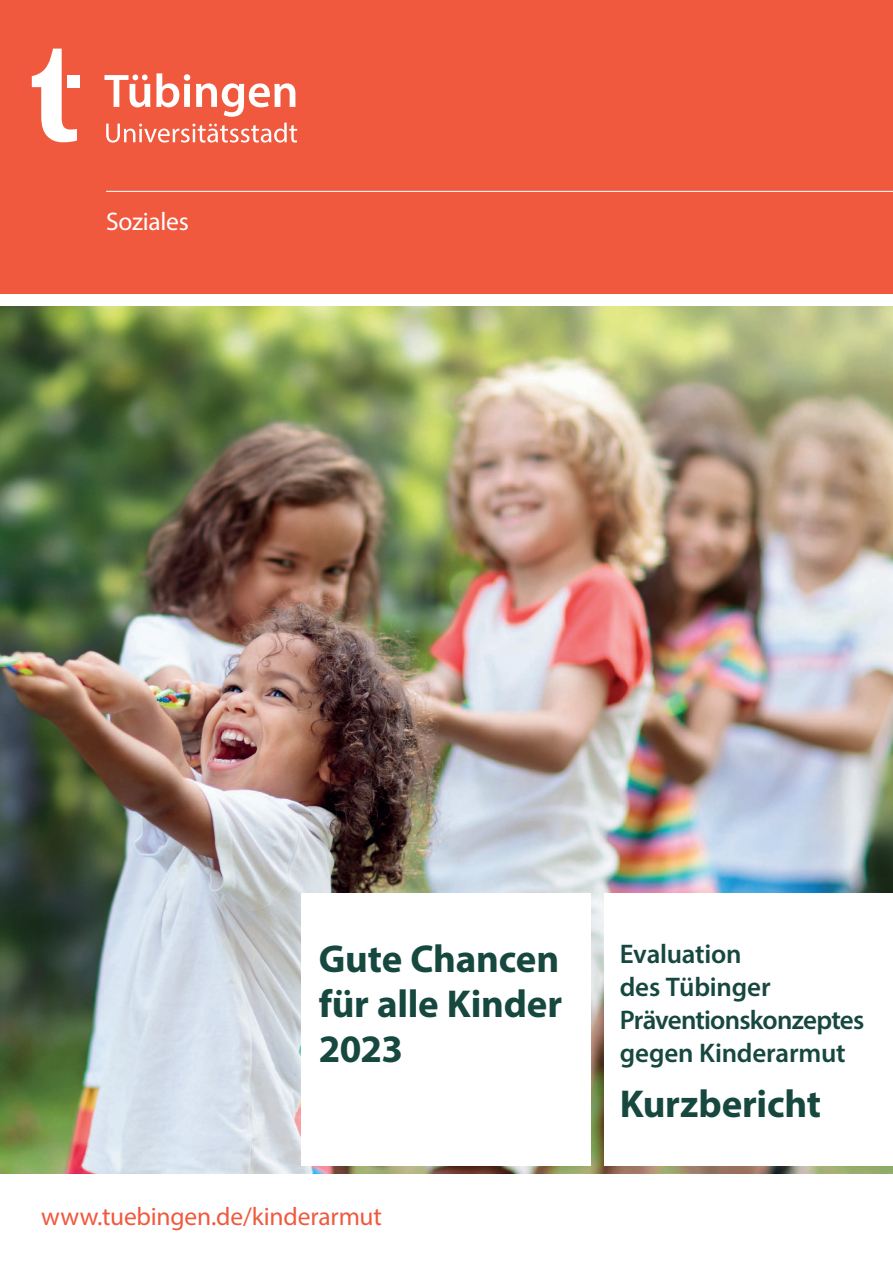
<style>
.page{position:relative;width:893px;height:1263px;background:#fff}
.page>*{position:absolute;margin:0;border:0;box-sizing:border-box;transform-origin:0 0}
.t1{font:700 39px/45px "Myriad Pro";letter-spacing:-.005em;color:#17483f;text-align:justify}
.t2{font:600 27px/33px "Myriad Pro";letter-spacing:-.01em;color:#17483f}
.t3{font:25.5px "Myriad Pro";letter-spacing:-.01em;color:#f0593e}
.t4{font:25.5px "Myriad Pro";letter-spacing:-.01em;color:#fff}
</style>
<div class="page">
<img style="left:0;top:306px;width:893px;height:868px">
<div style="left:0;top:0;width:893px;height:293px;background:#f0593e"></div>
<svg style="left:106px;top:123px;width:191px;height:20px"></svg>
<svg style="left:104px;top:73px;width:191px;height:44px"></svg>
<svg style="left:32px;top:49px;width:45px;height:93px"></svg>
<div style="left:68px;top:75px;width:12px;height:12px;background:#fff"></div>
<hr style="left:106px;top:191px;width:787px;height:1px;background:#fff">
<div style="left:302px;top:893px;width:289px;height:272px;background:#fff"></div>
<div style="left:604px;top:893px;width:289px;height:272px;background:#fff"></div>
<p class="t4" style="left:106px;top:205px;width:84px">Soziales</p>
<h1 class="t1" style="left:319px;top:935px;width:245px">Gute Chancen für alle Kinder 2023</h1>
<p class="t2" style="left:620px;top:937px;width:246px">Evaluation<br>des Tübinger<br>Präventionskonzeptes gegen Kinderarmut</p>
<h1 class="t1" style="left:620px;top:1080px;width:203px">Kurzbericht</h1>
<p class="t3" style="left:41px;top:1200px;width:342px">www.tuebingen.de/kinderarmut</p>
</div>
